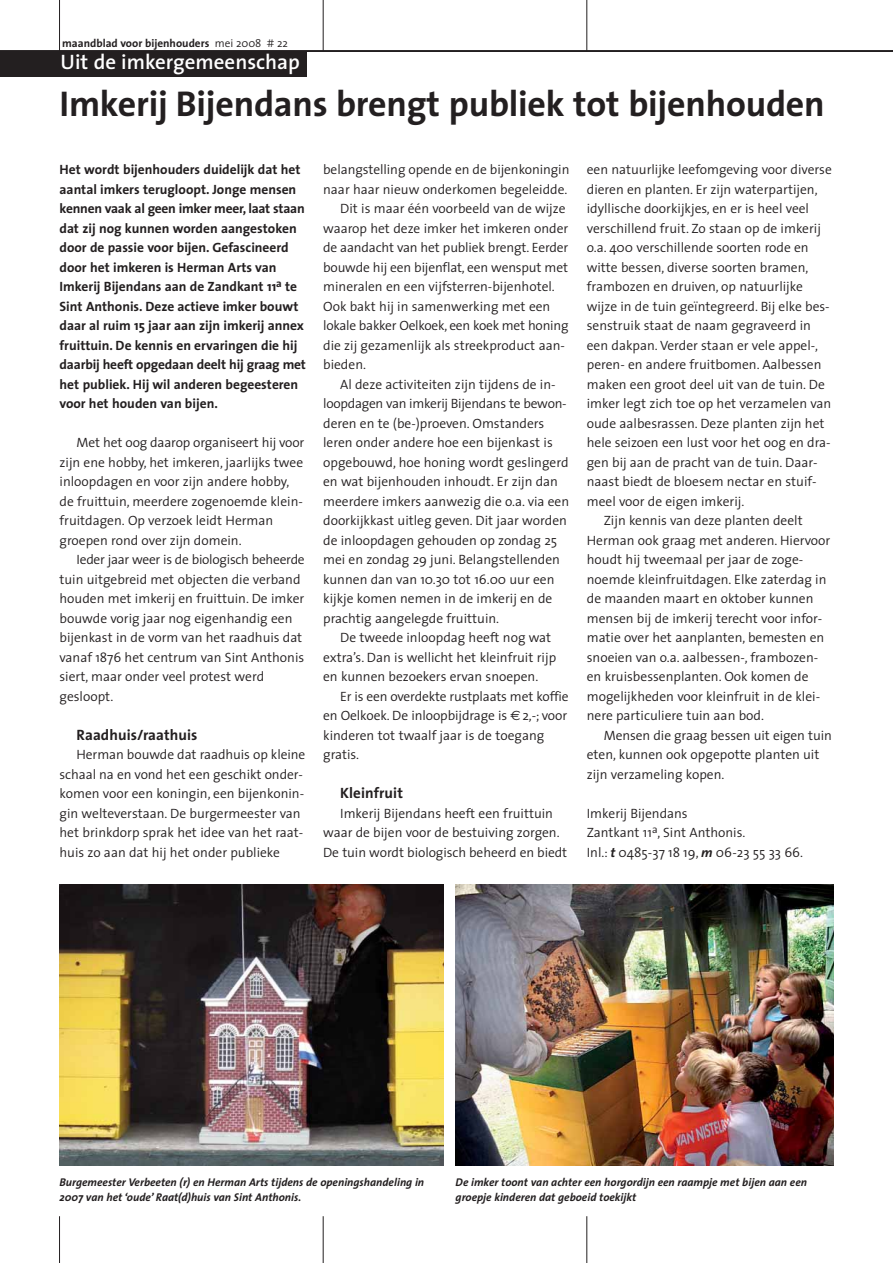
<style>
.page{position:relative;width:893px;height:1263px;background:#fff}
.page>*{position:absolute;margin:0;border:0;box-sizing:border-box;transform-origin:0 0}
.t1{font:700 36px "The Sans";letter-spacing:-.005em;color:#231f20}
.t2{font:600 21px "The Sans";color:#fff}
.t3{font:700 15px "The Sans";letter-spacing:.005em;color:#231f20}
.t4{font:300 13.5px/19.5px "The Sans";color:#231f20}
.t5{font:700 13.5px/19.5px "The Sans";color:#231f20}
.t6{font:300 13.5px "The Sans";letter-spacing:-.02em;color:#231f20}
.t7{font:italic 700 11.25px/15px "The Sans";color:#231f20}
.t8{font:700 11.25px "The Sans";color:#231f20}
.s1{font-weight:300}
.s2{font-family:"Euro Sans";font-weight:400}
.s3{font-weight:700;font-style:italic}
</style>
<div class="page">
<hr style="left:59px;top:0;width:1px;height:51px;background:#231f20">
<hr style="left:323px;top:0;width:1px;height:51px;background:#231f20">
<hr style="left:586px;top:0;width:1px;height:51px;background:#231f20">
<hr style="left:59px;top:1216px;width:1px;height:47px;background:#231f20">
<hr style="left:323px;top:1216px;width:1px;height:47px;background:#231f20">
<hr style="left:586px;top:1216px;width:1px;height:47px;background:#231f20">
<hr style="left:0;top:51px;width:893px;height:1px;background:#231f20">
<div style="left:0;top:51px;width:306px;height:26px;background:#231f20"></div>
<img style="left:60px;top:884px;width:383px;height:281px">
<img style="left:455px;top:884px;width:378px;height:281px">
<p class="t8" style="left:62px;top:39px;width:227px">maandblad voor bijenhouders <span class="s1">mei 2008 # 22</span></p>
<h2 class="t2" style="left:61px;top:54px;width:241px">Uit de imkergemeenschap</h2>
<h1 class="t1" style="left:60px;top:90px;width:767px">Imkerij Bijendans brengt publiek tot bijenhouden</h1>
<p class="t5" style="left:60px;top:161px;width:248px">Het wordt bijenhouders duidelijk dat het aantal imkers terugloopt. Jonge mensen kennen vaak al geen imker meer, laat staan dat zij nog kunnen worden aangestoken door de passie voor bijen. Gefascineerd door het imkeren is Herman Arts van Imkerij Bijendans aan de Zandkant 11<sup>a</sup> te Sint Anthonis. Deze actieve imker bouwt daar al ruim 15 jaar aan zijn imkerij annex fruittuin. De kennis en ervaringen die hij daarbij heeft opgedaan deelt hij graag met het publiek. Hij wil anderen begeesteren voor het houden van bijen.</p>
<p class="t4" style="left:60px;top:434px;width:246px;text-indent:17px">Met het oog daarop organiseert hij voor zijn ene hobby, het imkeren, jaarlijks twee inloopdagen en voor zijn andere hobby, de fruittuin, meerdere zogenoemde klein&shy;fruitdagen. Op verzoek leidt Herman groepen rond over zijn domein.</p>
<p class="t4" style="left:60px;top:551px;width:247px;text-indent:17px">Ieder jaar weer is de biologisch beheerde tuin uitgebreid met objecten die verband houden met imkerij en fruittuin. De imker bouwde vorig jaar nog eigenhandig een bijenkast in de vorm van het raadhuis dat vanaf 1876 het centrum van Sint Anthonis siert, maar onder veel protest werd gesloopt.</p>
<p class="t3" style="left:77px;top:729px;width:122px">Raadhuis/raathuis</p>
<p class="t4" style="left:60px;top:746px;width:247px;text-indent:17px">Herman bouwde dat raadhuis op kleine schaal na en vond het een geschikt onder - komen voor een koningin, een bijenkonin&shy;gin welteverstaan. De burgermeester van het brinkdorp sprak het idee van het raat&shy;huis zo aan dat hij het onder publieke</p>
<p class="t4" style="left:323px;top:161px;width:248px">belangstelling opende en de bijenkoningin</p>
<p class="t4" style="left:323px;top:181px;width:246px">naar haar nieuw onderkomen begeleidde.</p>
<p class="t4" style="left:340px;top:200px;width:227px">Dit is maar één voorbeeld van de wijze</p>
<p class="t4" style="left:323px;top:220px;width:247px">waarop het deze imker het imkeren onder</p>
<p class="t4" style="left:323px;top:239px;width:247px">de aandacht van het publiek brengt. Eerder</p>
<p class="t4" style="left:323px;top:259px;width:246px">bouwde hij een bijenflat, een wensput met</p>
<p class="t4" style="left:323px;top:278px;width:233px">mineralen en een vijfsterren-bijenhotel.</p>
<p class="t4" style="left:323px;top:298px;width:229px">Ook bakt hij in samenwerking met een</p>
<p class="t6" style="left:323px;top:320px;width:247px">lokale bakker Oelkoek, een koek met honing</p>
<p class="t4" style="left:323px;top:337px;width:243px">die zij gezamenlijk als streekproduct aan-</p>
<p class="t4" style="left:323px;top:356px;width:44px">bieden.</p>
<p class="t4" style="left:340px;top:376px;width:217px">Al deze activiteiten zijn tijdens de in -</p>
<p class="t6" style="left:323px;top:398px;width:245px">loopdagen van imkerij Bijendans te bewon -</p>
<p class="t4" style="left:323px;top:415px;width:223px">deren en te (be-)proeven. Omstanders</p>
<p class="t4" style="left:323px;top:434px;width:231px">leren onder andere hoe een bijenkast is</p>
<p class="t4" style="left:323px;top:454px;width:247px">opgebouwd, hoe honing wordt geslingerd</p>
<p class="t4" style="left:323px;top:473px;width:236px">en wat bijenhouden inhoudt. Er zijn dan</p>
<p class="t4" style="left:323px;top:493px;width:248px">meerdere imkers aanwezig die o.a. via een</p>
<p class="t4" style="left:323px;top:512px;width:245px">doorkijkkast uitleg geven. Dit jaar worden</p>
<p class="t4" style="left:323px;top:532px;width:236px">de inloopdagen gehouden op zondag 25</p>
<p class="t4" style="left:323px;top:551px;width:238px">mei en zondag 29 juni. Belangstellenden</p>
<p class="t4" style="left:323px;top:571px;width:233px">kunnen dan van 10.30 tot 16.00 uur een</p>
<p class="t4" style="left:323px;top:590px;width:231px">kijkje komen nemen in de imkerij en de</p>
<p class="t4" style="left:323px;top:610px;width:177px">prachtig aangelegde fruittuin.</p>
<p class="t4" style="left:340px;top:629px;width:212px">De tweede inloopdag heeft nog wat</p>
<p class="t4" style="left:323px;top:649px;width:235px">extra’s. Dan is wellicht het kleinfruit rijp</p>
<p class="t4" style="left:323px;top:668px;width:217px">en kunnen bezoekers ervan snoepen.</p>
<p class="t4" style="left:340px;top:688px;width:230px">Er is een overdekte rustplaats met koffie</p>
<p class="t4" style="left:323px;top:707px;width:245px">en Oelkoek. De inloopbijdrage is <span class="s2">€</span>2,-; voor</p>
<p class="t4" style="left:323px;top:727px;width:223px">kinderen tot twaalf jaar is de toegang</p>
<p class="t4" style="left:323px;top:746px;width:38px">gratis.</p>
<p class="t3" style="left:340px;top:787px;width:64px">Kleinfruit</p>
<p class="t4" style="left:323px;top:805px;width:246px;text-align:center">Imkerij Bijendans heeft een fruittuin waar de bijen voor de bestuiving zorgen.<br>De tuin wordt biologisch beheerd en biedt</p>
<p class="t4" style="left:587px;top:161px;width:247px">een natuurlijke leefomgeving voor diverse</p>
<p class="t4" style="left:587px;top:181px;width:232px">dieren en planten. Er zijn waterpartijen,</p>
<p class="t4" style="left:587px;top:200px;width:224px">idyllische doorkijkjes, en er is heel veel</p>
<p class="t4" style="left:587px;top:220px;width:236px">verschillend fruit. Zo staan op de imkerij</p>
<p class="t4" style="left:587px;top:239px;width:223px">o.a. 400 verschillende soorten rode en</p>
<p class="t4" style="left:587px;top:259px;width:223px">witte bessen, diverse soorten bramen,</p>
<p class="t4" style="left:587px;top:278px;width:218px">frambozen en druiven, op natuurlijke</p>
<p class="t4" style="left:587px;top:298px;width:244px">wijze in de tuin geïntegreerd. Bij elke bes-</p>
<p class="t4" style="left:587px;top:317px;width:226px">senstruik staat de naam gegraveerd in</p>
<p class="t4" style="left:587px;top:337px;width:233px">een dakpan. Verder staan er vele appel-,</p>
<p class="t4" style="left:587px;top:356px;width:236px">peren- en andere fruitbomen. Aalbessen</p>
<p class="t4" style="left:587px;top:376px;width:239px">maken een groot deel uit van de tuin. De</p>
<p class="t4" style="left:587px;top:395px;width:246px">imker legt zich toe op het verzamelen van</p>
<p class="t4" style="left:587px;top:415px;width:239px">oude aalbesrassen. Deze planten zijn het</p>
<p class="t4" style="left:587px;top:434px;width:245px">hele seizoen een lust voor het oog en dra-</p>
<p class="t4" style="left:587px;top:454px;width:232px">gen bij aan de pracht van de tuin. Daar -</p>
<p class="t4" style="left:587px;top:473px;width:231px">naast biedt de bloesem nectar en stuif-</p>
<p class="t4" style="left:587px;top:493px;width:159px">meel voor de eigen imkerij.</p>
<p class="t4" style="left:604px;top:512px;width:200px">Zijn kennis van deze planten deelt</p>
<p class="t4" style="left:587px;top:532px;width:245px">Herman ook graag met anderen. Hiervoor</p>
<p class="t4" style="left:587px;top:551px;width:218px">houdt hij tweemaal per jaar de zoge-</p>
<p class="t4" style="left:587px;top:571px;width:241px">noemde kleinfruitdagen. Elke zaterdag in</p>
<p class="t4" style="left:587px;top:590px;width:228px">de maanden maart en oktober kunnen</p>
<p class="t4" style="left:587px;top:610px;width:237px">mensen bij de imkerij terecht voor infor-</p>
<p class="t4" style="left:587px;top:629px;width:239px">matie over het aanplanten, bemesten en</p>
<p class="t4" style="left:587px;top:649px;width:233px">snoeien van o.a. aalbessen-, frambozen-</p>
<p class="t4" style="left:587px;top:668px;width:223px">en kruisbessenplanten. Ook komen de</p>
<p class="t4" style="left:587px;top:688px;width:235px">mogelijkheden voor kleinfruit in de klei-</p>
<p class="t4" style="left:587px;top:707px;width:179px">nere particuliere tuin aan bod.</p>
<p class="t4" style="left:604px;top:727px;width:230px">Mensen die graag bessen uit eigen tuin</p>
<p class="t4" style="left:587px;top:746px;width:234px">eten, kunnen ook opgepotte planten uit</p>
<p class="t4" style="left:587px;top:766px;width:139px">zijn verzameling kopen.</p>
<p class="t4" style="left:587px;top:805px;width:218px">Imkerij Bijendans<br>Zantkant 11<sup>a</sup>, Sint Anthonis.<br>Inl.: <span class="s3">t</span> 0485-37 18 19, <span class="s3">m</span> 06-23 55 33 66.</p>
<p class="t7" style="left:60px;top:1176px;width:366px">Burgemeester Verbeeten (r) en Herman Arts tijdens de openingshandeling in<br>2007 van het ‘oude’ Raat(d)huis van Sint Anthonis.</p>
<p class="t7" style="left:456px;top:1176px;width:353px">De imker toont van achter een horgordijn een raampje met bijen aan een groepje kinderen dat geboeid toekijkt</p>
</div>
